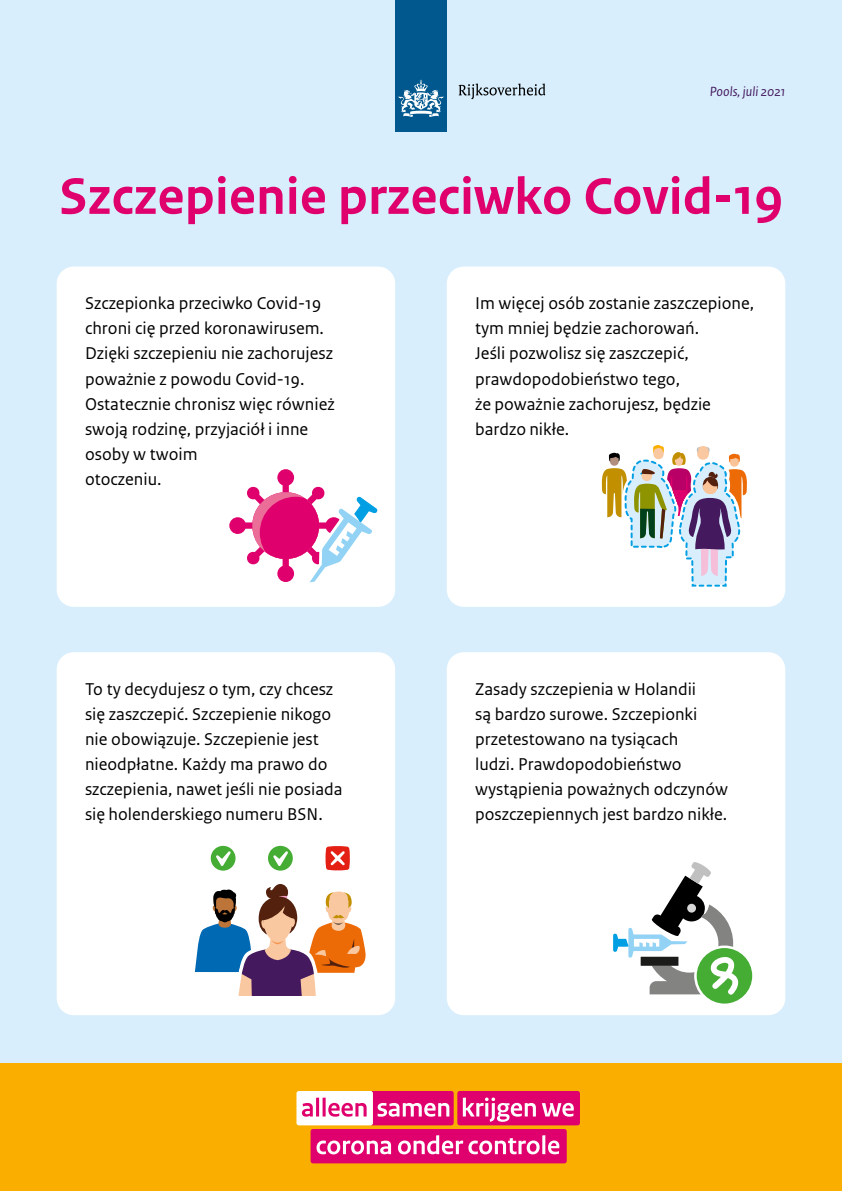
<style>
.page{position:relative;width:842px;height:1191px;background:#d8eefc}
.page>*{position:absolute;margin:0;border:0;box-sizing:border-box;transform-origin:0 0}
.t1{font:700 54px "Rijksoverheid Sans Text";color:#e0006d}
.P_-_Platte_tekst{font:18px/25px "Rijksoverheid Sans Text";color:#000}
.t2{font:italic 14px "Rijksoverheid Sans Text";color:#44195e}
</style>
<div class="page">
<div style="left:0;top:1063px;width:842px;height:128px;background:#f9ae00"></div>
<div style="left:57px;top:266px;width:338px;height:341px;background:#fff;border-radius:17px"></div>
<div style="left:447px;top:266px;width:338px;height:341px;background:#fff;border-radius:17px"></div>
<div style="left:57px;top:652px;width:338px;height:363px;background:#fff;border-radius:17px"></div>
<div style="left:447px;top:652px;width:338px;height:363px;background:#fff;border-radius:17px"></div>
<div style="left:457px;top:1091px;width:123px;height:34px;background:#e0006d;border-radius:3px"></div>
<div style="left:296px;top:1091px;width:77px;height:34px;background:#fff;border-radius:3px"></div>
<div style="left:311px;top:1129px;width:256px;height:34px;background:#e0006d;border-radius:3px"></div>
<svg style="left:302px;top:1103px;width:11px;height:13px"></svg>
<hr style="left:316px;top:1097px;width:3px;height:19px;background:#e0006d">
<hr style="left:323px;top:1097px;width:3px;height:19px;background:#e0006d">
<svg style="left:328px;top:1091px;width:126px;height:34px"></svg>
<svg style="left:463px;top:1097px;width:73px;height:24px"></svg>
<svg style="left:542px;top:1102px;width:32px;height:14px"></svg>
<svg style="left:317px;top:1140px;width:74px;height:14px"></svg>
<svg style="left:398px;top:1135px;width:142px;height:19px"></svg>
<hr style="left:542px;top:1135px;width:3px;height:19px;background:#fff">
<svg style="left:548px;top:1140px;width:11px;height:14px"></svg>
<div style="left:395px;top:0;width:52px;height:132px;background:#00588e"></div>
<svg style="left:399px;top:80px;width:44px;height:37px"></svg>
<svg style="left:459px;top:84px;width:86px;height:15px"></svg>
<svg style="left:195px;top:884px;width:171px;height:111px"></svg>
<div style="left:268px;top:846px;width:25px;height:24px;background:#45ac34;border-radius:50%"></div>
<svg style="left:273px;top:851px;width:15px;height:15px"></svg>
<div style="left:211px;top:846px;width:24px;height:24px;background:#45ac34;border-radius:50%"></div>
<svg style="left:216px;top:851px;width:15px;height:15px"></svg>
<svg style="left:326px;top:846px;width:24px;height:24px"></svg>
<svg style="left:601px;top:445px;width:146px;height:142px"></svg>
<svg style="left:229px;top:469px;width:149px;height:114px"></svg>
<svg style="left:613px;top:862px;width:140px;height:142px"></svg>
<p class="t2" style="left:710px;top:84px;width:77px">Pools, juli 2021</p>
<h1 class="t1" style="left:59px;top:166px;width:725px">Szczepienie przeciwko Covid-19</h1>
<h2 class="P_-_Platte_tekst" style="left:85px;top:291px;width:251px">Szczepionka przeciwko Covid-19 chroni cię przed koronawirusem.<br>Dzięki szczepieniu nie zachorujesz poważnie z powodu Covid-19.<br>Ostatecznie chronisz więc również swoją rodzinę, przyjaciół i inne osoby w twoim<br>otoczeniu.</h2>
<h2 class="P_-_Platte_tekst" style="left:475px;top:291px;width:281px">Im więcej osób zostanie zaszczepione, tym mniej będzie zachorowań.<br>Jeśli pozwolisz się zaszczepić, prawdopodobieństwo tego,<br>że poważnie zachorujesz, będzie bardzo nikłe.</h2>
<h2 class="P_-_Platte_tekst" style="left:85px;top:677px;width:259px">To ty decydujesz o tym, czy chcesz się zaszczepić. Szczepienie nikogo nie obowiązuje. Szczepienie jest nieodpłatne. Każdy ma prawo do szczepienia, nawet jeśli nie posiada się holenderskiego numeru BSN.</h2>
<h2 class="P_-_Platte_tekst" style="left:475px;top:677px;width:254px">Zasady szczepienia w Holandii<br>są bardzo surowe. Szczepionki przetestowano na tysiącach<br>ludzi. Prawdopodobieństwo wystąpienia poważnych odczynów poszczepiennych jest bardzo nikłe.</h2>
</div>
